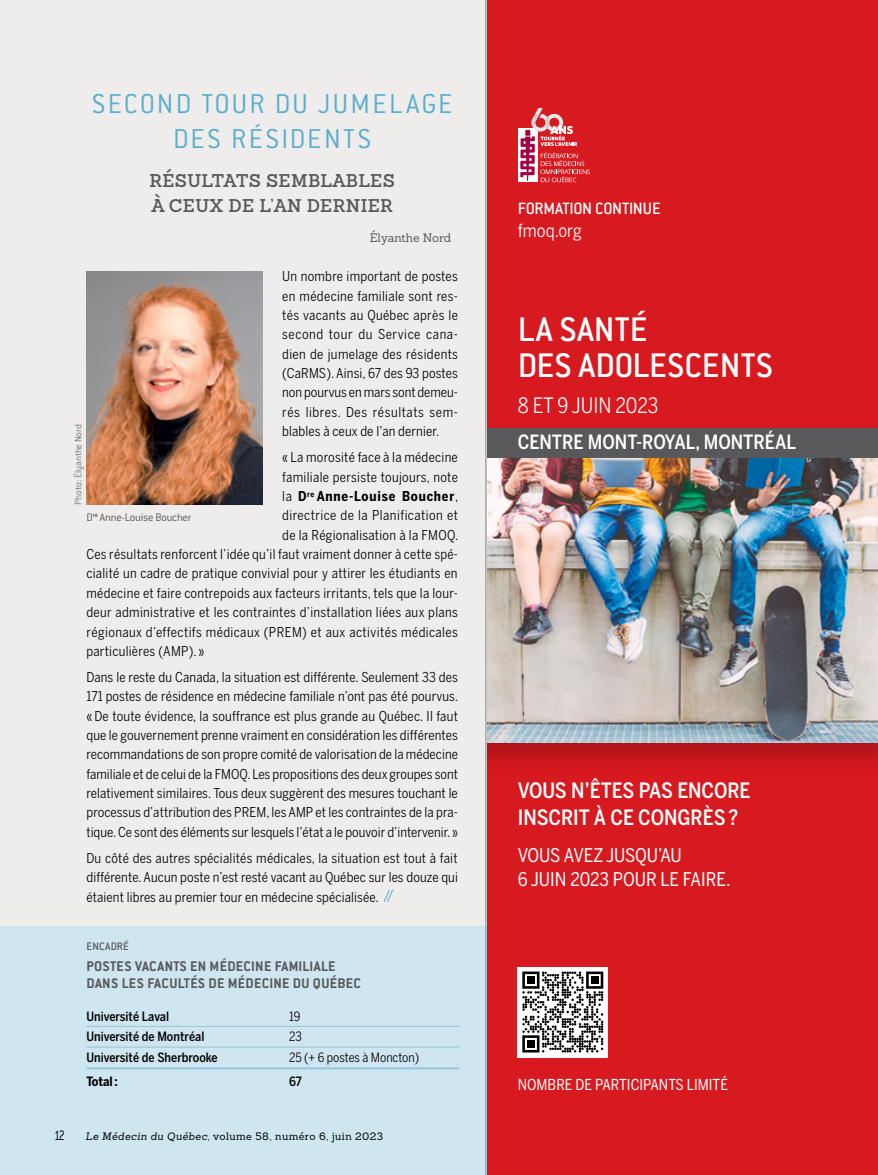
<style>
.page{position:relative;width:878px;height:1175px;background:#fff}
.page>*{position:absolute;margin:0;border:0;box-sizing:border-box;transform-origin:0 0}
.t1{font:500 37.5px/36px "Conduit ITC Std";color:#fff}
.t2{font:300 30px/34.5px "Conduit ITC Std";letter-spacing:.08em;color:#5cadce;text-align:center}
.t3{font:500 21px/27px "Benton Sans Cond";color:#fff}
.t4{font:21px "Benton Sans Cond";color:#fff}
.t5{font:500 19.5px "Benton Sans Cond";color:#fff}
.t6{font:18.75px/24px "Benton Sans Cond";letter-spacing:-.005em;color:#fff}
.t7{font:600 18px/25.5px "Sanchez Slab";letter-spacing:.02em;color:#58595b}
.t8{font:500 18px "Conduit ITC Std";letter-spacing:-.015em;color:#fff}
.t9{font:18px "Benton Sans Cond";color:#fff}
.t10{font:700 15.3px/16.5px "Conduit ITC Std";letter-spacing:.02em;color:#58595b}
.t11{font:15px "Benton Sans Cond";color:#fff}
.t12{font:300 15px "Conduit ITC Std";color:#000;scale:.8 1}
.t13{font:13.5px/19.4px "Benton Sans Cond";letter-spacing:.02em;color:#000;text-align:justify}
.t14{font:700 13.5px "Benton Sans Cond";letter-spacing:.06em;color:#000}
.t15{font:500 12.75px "Benton Sans Cond";color:#000}
.t16{font:12.75px "Benton Sans Cond";color:#000}
.t17{font:700 12.75px "Benton Sans Cond";color:#000}
.t18{font:300 12px "Conduit ITC Std";letter-spacing:-.02em;color:#58595b}
.t19{font:12px "Sanchez Slab";color:#58595b}
.t20{font:500 12px "Conduit ITC Std";letter-spacing:.02em;color:#58595b}
.t21{font:10.5px "Sanchez Slab";letter-spacing:.04em;color:#000}
.t22{font:300 10.5px "Conduit ITC Std";letter-spacing:-.025em;color:#77787b}
.s1{font-weight:400}
.s2{font-family:"Conduit ITC Std";font-weight:500;font-size:19.5px;color:#5cadce}
.s3{font-style:italic}
</style>
<div class="page">
<div style="left:472px;top:0;width:406px;height:1174px;background:#d71920"></div>
<div style="left:518px;top:967px;width:90px;height:90px;background:#fff"></div>
<svg style="left:522px;top:971px;width:81px;height:81px"></svg>
<div style="left:527px;top:976px;width:7px;height:7px;background:#000"></div>
<div style="left:591px;top:976px;width:7px;height:7px;background:#000"></div>
<div style="left:527px;top:1040px;width:7px;height:7px;background:#000"></div>
<div style="left:445px;top:443px;width:433px;height:331px;background:#000;opacity:.2"></div>
<img style="left:486px;top:458px;width:392px;height:284px">
<div style="left:443px;top:428px;width:435px;height:30px;background:#58595b"></div>
<div style="left:0;top:0;width:486px;height:1174px;background:#eeedeb"></div>
<img style="left:86px;top:272px;width:176px;height:233px">
<div style="left:0;top:926px;width:486px;height:248px;background:#cfe5f0"></div>
<hr style="left:86px;top:1026px;width:373px;height:1px;background:#92c6de">
<hr style="left:86px;top:1046px;width:373px;height:1px;background:#92c6de">
<hr style="left:86px;top:1067px;width:373px;height:2px;background:#92c6de">
<hr style="left:485px;top:0;width:1px;height:1174px;background:#808285">
<div style="left:518px;top:128px;width:19px;height:54px;background:#fff"></div>
<svg style="left:520px;top:108px;width:70px;height:74px"></svg>
<h2 class="t2" style="left:92px;top:86px;width:362px">SECOND TOUR DU JUMELAGE<br>DES RÉSIDENTS</h2>
<h3 class="t7" style="left:149px;top:168px;width:247px">RÉSULTATS SEMBLABLES<br>À CEUX DE L’AN DERNIER</h3>
<p class="t19" style="left:370px;top:230px;width:83px">Élyanthe Nord</p>
<p class="t13" style="left:282px;top:267px;width:177px">Un nombre important de postes en médecine familiale sont res&shy;tés vacants au Québec après le second tour du Service cana&shy;dien de jumelage des résidents (CaRMS). Ainsi, 67 des 93 postes non pourvus en mars sont demeu&shy;rés libres. Des résultats sem&shy;blables à ceux de l’an dernier.</p>
<p class="t13" style="left:282px;top:447px;width:177px">« La morosité face à la médecine</p>
<p class="t13" style="left:282px;top:467px;width:177px">familiale persiste toujours, note</p>
<p class="t14" style="left:282px;top:488px;width:177px"><span class="s1">la</span> D<sup>re</sup> Anne-Louise Boucher<span class="s1">,</span></p>
<p class="t13" style="left:282px;top:506px;width:177px">directrice de la Planification et</p>
<p class="t13" style="left:282px;top:525px;width:177px">de la Régionalisation à la FMOQ.</p>
<p class="t13" style="left:86px;top:544px;width:373px">Ces résultats renforcent l’idée qu’il faut vraiment donner à cette spé-</p>
<p class="t13" style="left:86px;top:564px;width:373px">cialité un cadre de pratique convivial pour y attirer les étudiants en</p>
<p class="t13" style="left:86px;top:583px;width:373px">médecine et faire contrepoids aux facteurs irritants, tels que la lour-</p>
<p class="t13" style="left:86px;top:602px;width:373px">deur administrative et les contraintes d’installation liées aux plans</p>
<p class="t13" style="left:86px;top:622px;width:373px">régionaux d’effectifs médicaux (PREM) et aux activités médicales</p>
<p class="t13" style="left:86px;top:641px;width:120px">particulières (AMP). »</p>
<p class="t13" style="left:86px;top:667px;width:373px">Dans le reste du Canada, la situation est différente. Seulement 33 des 171 postes de résidence en médecine familiale n’ont pas été pourvus. « De toute évidence, la souffrance est plus grande au Québec. Il faut que le gouvernement prenne vraiment en considération les différentes recommandations de son propre comité de valorisation de la médecine familiale et de celui de la FMOQ. Les propositions des deux groupes sont relativement similaires. Tous deux suggèrent des mesures touchant le processus d’attribution des PREM, les AMP et les contraintes de la pra&shy;tique. Ce sont des éléments sur lesquels l’état a le pouvoir d’intervenir. »</p>
<p class="t13" style="left:86px;top:848px;width:373px">Du côté des autres spécialités médicales, la situation est tout à fait différente. Aucun poste n’est resté vacant au Québec sur les douze qui étaient libres au premier tour en médecine spécialisée. <span class="s2">//</span></p>
<p class="t22" style="left:72px;top:505px;width:82px;rotate:-90deg">Photo: Élyanthe Nord</p>
<p class="t18" style="left:86px;top:510px;width:106px">D<sup>re</sup> Anne-Louise Boucher</p>
<p class="t20" style="left:86px;top:939px;width:44px">ENCADRÉ</p>
<p class="t10" style="left:86px;top:957px;width:276px">POSTES VACANTS EN MÉDECINE FAMILIALE<br>DANS LES FACULTÉS DE MÉDECINE DU QUÉBEC</p>
<p class="t15" style="left:86px;top:1008px;width:84px">Université Laval</p>
<p class="t16" style="left:289px;top:1008px;width:13px">19</p>
<p class="t15" style="left:86px;top:1029px;width:119px">Université de Montréal</p>
<p class="t16" style="left:289px;top:1029px;width:14px">23</p>
<p class="t15" style="left:86px;top:1050px;width:133px">Université de Sherbrooke</p>
<p class="t16" style="left:289px;top:1050px;width:132px">25 (+ 6 postes à Moncton)</p>
<p class="t17" style="left:86px;top:1073px;width:33px">Total:</p>
<p class="t15" style="left:289px;top:1073px;width:14px">67</p>
<p class="t12" style="left:54px;top:1126px;width:15px">12</p>
<p class="t21" style="left:86px;top:1129px;width:299px"><span class="s3">Le Médecin du Québec</span>, volume 58, numéro 6, juin 2023</p>
<h3 class="t8" style="left:518px;top:197px;width:144px">FORMATION CONTINUE</h3>
<h3 class="t9" style="left:518px;top:220px;width:65px">fmoq.org</h3>
<h1 class="t1" style="left:518px;top:310px;width:257px">LA SANTÉ<br>DES ADOLESCENTS</h1>
<h3 class="t4" style="left:518px;top:393px;width:142px">8 ET 9 JUIN 2023</h3>
<h3 class="t5" style="left:518px;top:430px;width:280px">CENTRE MONT-ROYAL, MONTRÉAL</h3>
<h3 class="t3" style="left:518px;top:776px;width:234px">VOUS N’ÊTES PAS ENCORE<br>INSCRIT À CE CONGRÈS?</h3>
<h3 class="t6" style="left:518px;top:843px;width:214px">VOUS AVEZ JUSQU’AU<br>6 JUIN 2023 POUR LE FAIRE.</h3>
<p class="t11" style="left:518px;top:1076px;width:212px">NOMBRE DE PARTICIPANTS LIMITÉ</p>
</div>
